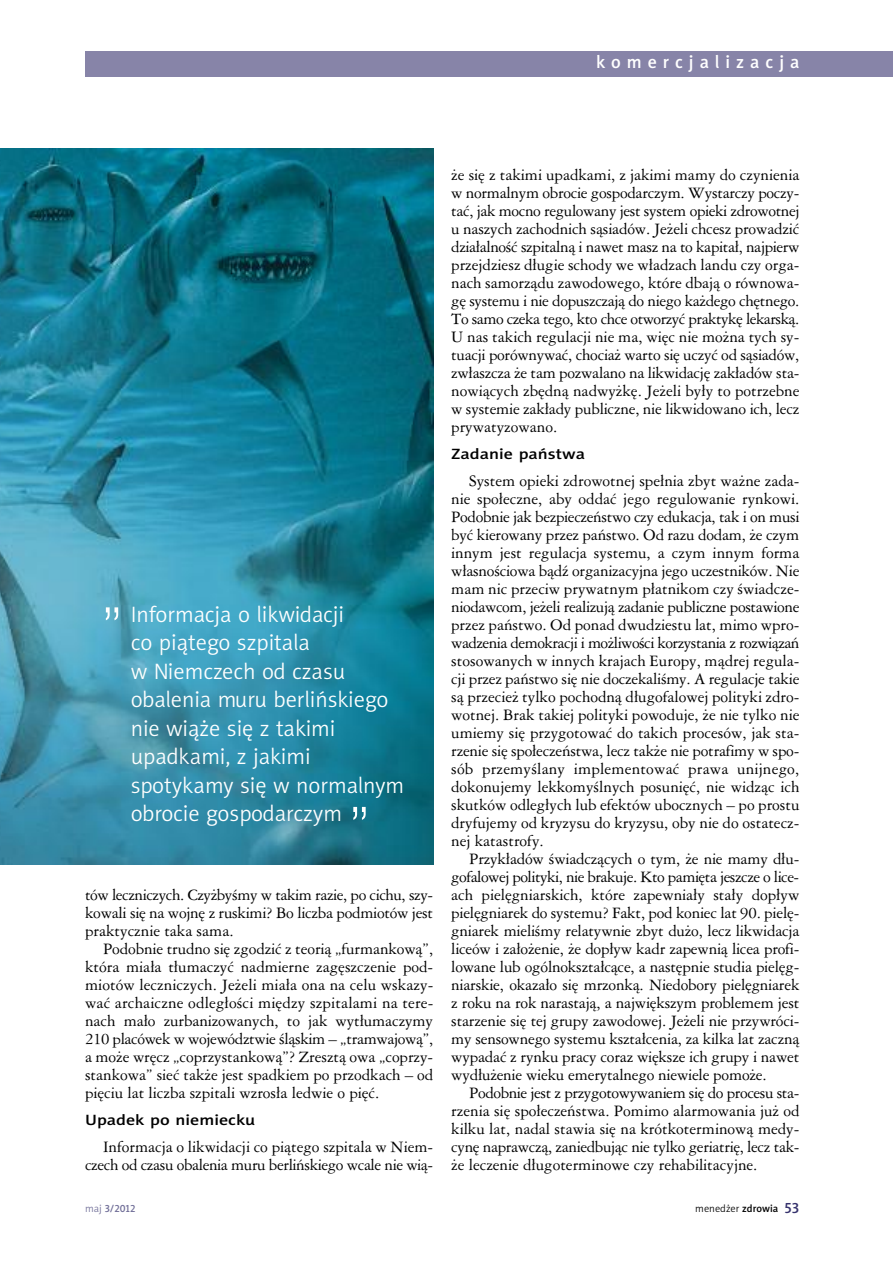
<style>
.page{position:relative;width:893px;height:1263px;background:#fff}
.page>*{position:absolute;margin:0;border:0;box-sizing:border-box;transform-origin:0 0}
.t1{font:52.5px "Swis 721 Lt PL";color:#fff}
.t2{font:22.5px/28.5px "Naomi Sans EFNPS Light";color:#fff}
.t3{font:18px "Naomi Sans EFNPS Medium";letter-spacing:.335em;color:#fff}
.t4{font:15px/18px "Ameri Garmnd PL";color:#000;text-align:justify}
.t5{font:15px/18px "Ameri Garmnd PL";letter-spacing:-.025em;color:#000;text-align:right}
.t6{font:15px "Naomi Sans EFNPS Medium";color:#000;scale:1.2 1}
.t7{font:10.5px "Naomi Sans EFNPS Light";color:#000}
.t8{font:10.5px "Naomi Sans EFNPS Medium";color:#727099}
.s1{font-family:"Naomi Sans EFNPS Light"}
.s2{font-family:"Naomi Sans EFNPS Medium"}
.s3{font-family:"Naomi Sans EFNPS Medium";font-size:15px;color:#36326d}
</style>
<div class="page">
<div style="left:85px;top:51px;width:808px;height:26px;background:#8784a8"></div>
<img style="left:0;top:149px;width:433px;height:715px">
<p class="t3" style="left:596px;top:55px;width:205px">komercjalizacja</p>
<h1 class="t1" style="left:101px;top:599px;width:24px">”</h1>
<h2 class="t2" style="left:131px;top:602px;width:275px">Informacja o likwidacji<br>co piątego szpitala<br>w Niemczech od czasu obalenia muru berlińskiego nie wiąże się z takimi upadkami, z jakimi spotykamy się w normalnym obrocie gospodarczym</h2>
<h1 class="t1" style="left:348px;top:799px;width:24px">”</h1>
<p class="t4" style="left:85px;top:886px;width:350px">tów leczniczych. Czyżbyśmy w takim razie, po cichu, szy&shy;kowali się na wojnę z ruskimi? Bo liczba podmiotów jest praktycznie taka sama.</p>
<p class="t4" style="left:85px;top:940px;width:350px;text-indent:18px">Podobnie trudno się zgodzić z teorią „furmankową”, która miała tłumaczyć nadmierne zagęszczenie pod&shy;miotów leczniczych. Jeżeli miała ona na celu wskazy&shy;wać archaiczne odległości między szpitalami na tere&shy;nach mało zurbanizowanych, to jak wytłumaczymy 210 placówek w województwie śląskim – „tramwajową”, a może wręcz „coprzystankową”? Zresztą owa „coprzy&shy;stankowa” sieć także jest spadkiem po przodkach – od pięciu lat liczba szpitali wzrosła ledwie o pięć.</p>
<p class="t6" style="left:85px;top:1114px;width:143px">Upadek po niemiecku</p>
<p class="t5" style="left:85px;top:1138px;width:350px">Informacja o likwidacji co piątego szpitala w Niem&shy;czech od czasu obalenia muru berlińskiego wcale nie wią-</p>
<p class="t4" style="left:451px;top:166px;width:350px">że się z takimi upadkami, z jakimi mamy do czynienia w normalnym obrocie gospodarczym. Wystarczy poczy&shy;tać, jak mocno regulowany jest system opieki zdrowotnej u naszych zachodnich sąsiadów. Jeżeli chcesz prowadzić działalność szpitalną i nawet masz na to kapitał, najpierw przejdziesz długie schody we władzach landu czy orga&shy;nach samorządu zawodowego, które dbają o równowa&shy;gę systemu i nie dopuszczają do niego każdego chętnego.<br>To samo czeka tego, kto chce otworzyć praktykę lekarską.<br>U nas takich regulacji nie ma, więc nie można tych sy&shy;tuacji porównywać, chociaż warto się uczyć od sąsiadów, zwłaszcza że tam pozwalano na likwidację zakładów sta&shy;nowiących zbędną nadwyżkę. Jeżeli były to potrzebne w systemie zakłady publiczne, nie likwidowano ich, lecz prywatyzowano.</p>
<p class="t6" style="left:451px;top:448px;width:113px">Zadanie państwa</p>
<p class="t4" style="left:451px;top:472px;width:350px;text-indent:18px">System opieki zdrowotnej spełnia zbyt ważne zada&shy;nie społeczne, aby oddać jego regulowanie rynkowi.<br>Podobnie jak bezpieczeństwo czy edukacja, tak i on musi być kierowany przez państwo. Od razu dodam, że czym innym jest regulacja systemu, a czym innym forma własnościowa bądź organizacyjna jego uczestników. Nie mam nic przeciw prywatnym płatnikom czy świadcze&shy;niodawcom, jeżeli realizują zadanie publiczne postawione przez państwo. Od ponad dwudziestu lat, mimo wpro&shy;wadzenia demokracji i możliwości korzystania z rozwiązań stosowanych w innych krajach Europy, mądrej regula&shy;cji przez państwo się nie doczekaliśmy. A regulacje takie są przecież tylko pochodną długofalowej polityki zdro&shy;wotnej. Brak takiej polityki powoduje, że nie tylko nie umiemy się przygotować do takich procesów, jak sta&shy;rzenie się społeczeństwa, lecz także nie potrafimy w spo&shy;sób przemyślany implementować prawa unijnego, dokonujemy lekkomyślnych posunięć, nie widząc ich skutków odległych lub efektów ubocznych – po prostu dryfujemy od kryzysu do kryzysu, oby nie do ostatecz&shy;nej katastrofy.</p>
<p class="t4" style="left:451px;top:850px;width:350px;text-indent:18px">Przykładów świadczących o tym, że nie mamy dłu&shy;gofalowej polityki, nie brakuje. Kto pamięta jeszcze o lice&shy;ach pielęgniarskich, które zapewniały stały dopływ pielęgniarek do systemu? Fakt, pod koniec lat 90. pielę&shy;gniarek mieliśmy relatywnie zbyt dużo, lecz likwidacja liceów i założenie, że dopływ kadr zapewnią licea profi&shy;lowane lub ogólnokształcące, a następnie studia pielęg&shy;niarskie, okazało się mrzonką. Niedobory pielęgniarek z roku na rok narastają, a największym problemem jest starzenie się tej grupy zawodowej. Jeżeli nie przywróci&shy;my sensownego systemu kształcenia, za kilka lat zaczną wypadać z rynku pracy coraz większe ich grupy i nawet wydłużenie wieku emerytalnego niewiele pomoże.</p>
<p class="t4" style="left:451px;top:1084px;width:350px;text-indent:18px">Podobnie jest z przygotowywaniem się do procesu sta&shy;rzenia się społeczeństwa. Pomimo alarmowania już od kilku lat, nadal stawia się na krótkoterminową medy&shy;cynę naprawczą, zaniedbując nie tylko geriatrię, lecz tak&shy;że leczenie długoterminowe czy rehabilitacyjne.</p>
<p class="t8" style="left:85px;top:1204px;width:52px"><span class="s1">maj</span> 3/2012</p>
<p class="t7" style="left:695px;top:1204px;width:106px">menedżer <span class="s2">zdrowia</span> <span class="s3">53</span></p>
</div>
